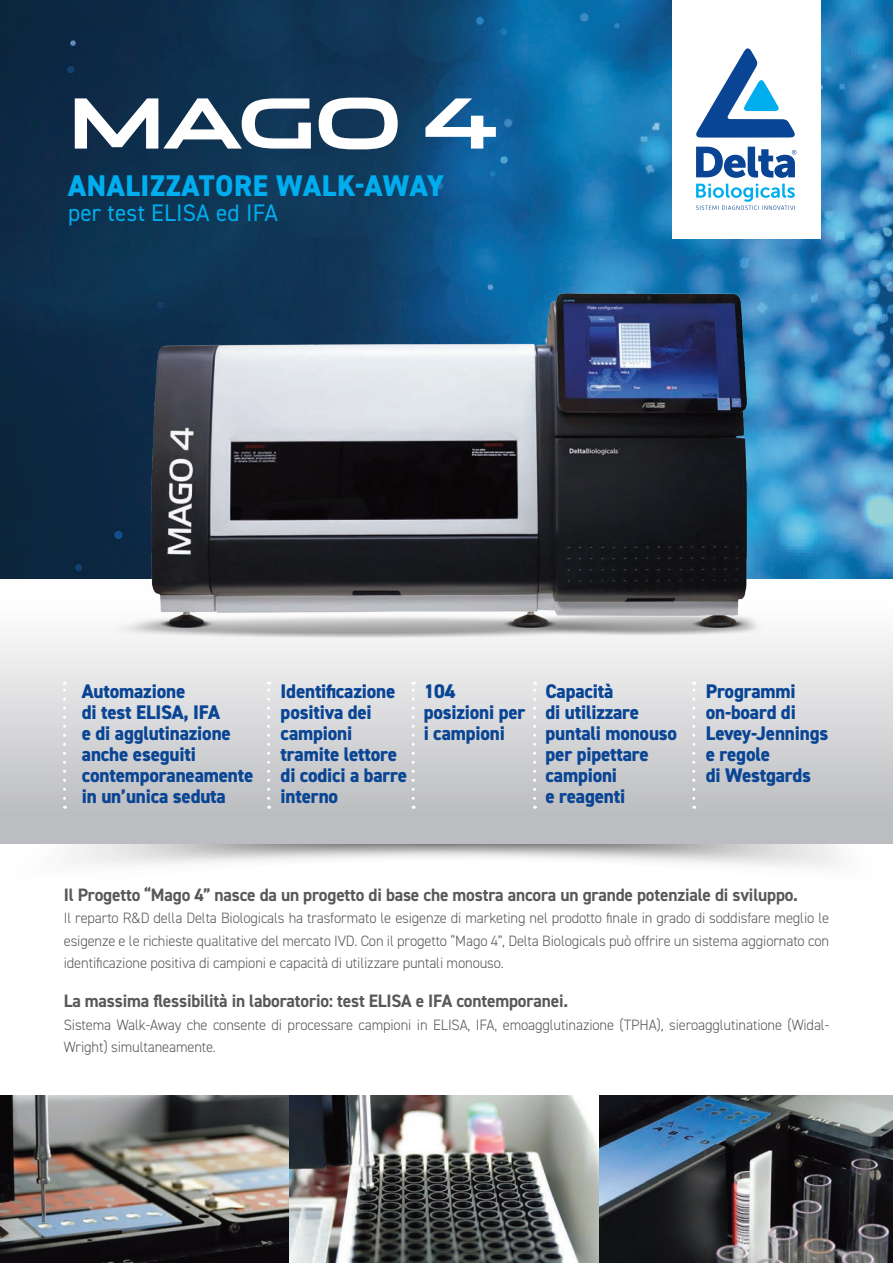
<style>
.page{position:relative;width:893px;height:1263px;background:#fff}
.page>*{position:absolute;margin:0;border:0;box-sizing:border-box;transform-origin:0 0}
.t1{font:700 69px "Jaguar";color:#fff}
.t2{font:800 30px "DIN2014";letter-spacing:.02em;color:#00aeef}
.t3{font:24px "DIN2014";letter-spacing:.01em;color:#00aeef}
.t4{font:800 19.8px/21px "DIN2014";letter-spacing:-.01em;color:#094594}
.t5{font:700 18px "DIN2014";letter-spacing:-.01em;color:#57585a}
.t6{font:300 15px/22.5px "DIN2014";letter-spacing:-.01em;color:#57585a;text-align:justify}
</style>
<div class="page">
<div style="left:0;top:568px;width:893px;height:275px;background:linear-gradient(to bottom,#fff,#b9babc)"></div>
<img style="left:0;top:0;width:893px;height:578px">
<div style="left:672px;top:0;width:149px;height:238px;background:#fff"></div>
<svg style="left:696px;top:184px;width:99px;height:26px"></svg>
<svg style="left:696px;top:48px;width:99px;height:90px"></svg>
<svg style="left:696px;top:147px;width:100px;height:31px"></svg>
<img style="left:77px;top:271px;width:748px;height:386px">
<svg style="left:63px;top:682px;width:3px;height:116px"></svg>
<svg style="left:412px;top:682px;width:3px;height:116px"></svg>
<svg style="left:267px;top:682px;width:3px;height:116px"></svg>
<svg style="left:533px;top:682px;width:3px;height:116px"></svg>
<svg style="left:692px;top:682px;width:3px;height:116px"></svg>
<img style="left:0;top:1095px;width:289px;height:168px">
<img style="left:289px;top:1095px;width:311px;height:168px">
<img style="left:600px;top:1095px;width:293px;height:168px">
<h1 class="t1" style="left:68px;top:65px;width:436px">MAGO 4</h1>
<h2 class="t2" style="left:68px;top:165px;width:377px">ANALIZZATORE WALK-AWAY</h2>
<h3 class="t3" style="left:68px;top:198px;width:212px">per test ELISA ed IFA</h3>
<h3 class="t4" style="left:424px;top:680px;width:103px">104 posizioni per i campioni</h3>
<h3 class="t4" style="left:546px;top:680px;width:133px">Capacità<br>di utilizzare puntali monouso per pipettare campioni<br>e reagenti</h3>
<h3 class="t4" style="left:82px;top:681px;width:173px">Automazione<br>di test ELISA, IFA<br>e di agglutinazione anche eseguiti contemporaneamente in un’unica seduta</h3>
<h3 class="t4" style="left:281px;top:680px;width:128px">Identificazione positiva dei campioni tramite lettore di codici a barre interno</h3>
<h3 class="t4" style="left:706px;top:680px;width:124px">Programmi on-board di<br>Levey-Jennings e regole<br>di Westgards</h3>
<p class="t5" style="left:64px;top:882px;width:736px">Il Progetto “Mago 4” nasce da un progetto di base che mostra ancora un grande potenziale di sviluppo.</p>
<p class="t6" style="left:64px;top:907px;width:767px">Il reparto R&amp;D della Delta Biologicals ha trasformato le esigenze di marketing nel prodotto finale in grado di soddisfare meglio le esigenze e le richieste qualitative del mercato IVD. Con il progetto “Mago 4”, Delta Biologicals può offrire un sistema aggiornato con identificazione positiva di campioni e capacità di utilizzare puntali monouso.</p>
<p class="t5" style="left:64px;top:989px;width:506px">La massima flessibilità in laboratorio: test ELISA e IFA contemporanei.</p>
<p class="t6" style="left:64px;top:1013px;width:767px">Sistema Walk-Away che consente di processare campioni in ELISA, IFA, emoagglutinazione (TPHA), sieroagglutinatione (Widal-<br>Wright) simultaneamente.</p>
</div>
